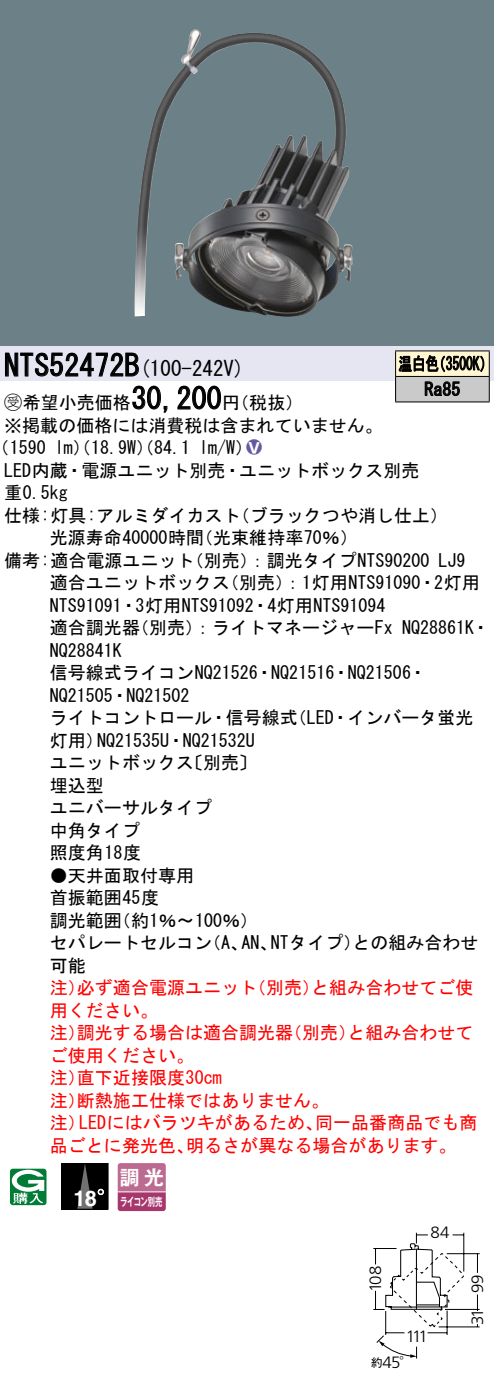
<style>
.page{position:relative;width:494px;height:1384px;background:#fff}
.page>*{position:absolute;margin:0;border:0;box-sizing:border-box;transform-origin:0 0}
.t1{font:30px "MS Gothic";color:#000}
.t2{font:700 21.6px "Helvetica LT Std";color:#fff}
.t3{font:21px "MS Gothic";color:#000}
.t4{font:19.8px "Gothic MB101 Pro De Bold 90 pv RKSJ H";color:#fff}
.t5{font:18px/22.5px "MS Gothic";color:#000}
.t6{font:18px/22.5px "MS Gothic";color:#f00}
.t7{font:18px/25.5px "MS Gothic";color:#000;scale:.75 1}
.t8{font:18px "Ford Classification 1";color:#635aa0}
.t9{font:300 16.5px "Frutiger LT Std";letter-spacing:-.07em;color:#000}
.t10{font:11.4px "Gothic MB101 Pro De Bold 90 pv RKSJ H";letter-spacing:-.05em;color:#fff;scale:.65 1}
.t11{font:11.4px "Gothic MB101 Pro Regular 90 pv RKSJ H";color:#000}
.s1{font-size:30px}
.s2{font-family:"Ford Classification 1"}
.s3{color:#fff}
.s4{font-family:"Gothic MB101 Pro Regular 90 pv RKSJ H";font-weight:400;font-size:13.5px}
</style>
<div class="page">
<div style="left:0;top:0;width:493px;height:346px;background:#6c8087"></div>
<img style="left:134px;top:30px;width:201px;height:286px">
<div style="left:0;top:346px;width:493px;height:34px;background:#e6e5f2"></div>
<svg style="left:5px;top:352px;width:134px;height:25px"></svg>
<svg style="left:132px;top:385px;width:36px;height:28px"></svg>
<svg style="left:177px;top:385px;width:44px;height:25px"></svg>
<svg style="left:10px;top:1169px;width:36px;height:36px"></svg>
<div style="left:62px;top:1163px;width:46px;height:46px;background:#000"></div>
<div style="left:61px;top:1163px;width:47px;height:46px;border:1px solid #000"></div>
<svg style="left:77px;top:1163px;width:27px;height:46px"></svg>
<svg style="left:117px;top:1163px;width:48px;height:48px;background:#b55984"></svg>
<hr style="left:118px;top:1191px;width:47px;height:1px;background:#fff">
<hr style="left:395px;top:350px;width:94px;height:1px;background:#000">
<hr style="left:395px;top:401px;width:94px;height:1px;background:#000">
<svg style="left:394px;top:351px;width:95px;height:50px;background:#aba89c"></svg>
<svg style="left:373px;top:1232px;width:107px;height:127px"></svg>
<h1 class="t1" style="left:4px;top:350px;width:122px">NTS52472</h1>
<p class="t3" style="left:124px;top:358px;width:121px">(<span class="s1">B</span> 100-242 (V</p>
<p class="t7" style="left:424px;top:351px;width:49px;text-indent:-26px">温白色<br>Ra85</p>
<p class="t7" style="left:432px;top:351px;width:82px">（3500 (K</p>
<h1 class="t1" style="left:131px;top:383px;width:91px">30,200</h1>
<p class="t5" style="left:4px;top:391px;width:379px"><span class="s2">B</span>希望小売価格<br>※掲載の価格には消費税は含まれていません。</p>
<p class="t8" style="left:246px;top:438px;width:17px">2<span class="s3">8</span></p>
<p class="t5" style="left:222px;top:391px;width:82px">（円税抜(</p>
<p class="t5" style="left:199px;top:437px;width:55px">l m (W/</p>
<p class="t5" style="left:-8px;top:437px;width:56px">（1590</p>
<p class="t5" style="left:4px;top:459px;width:416px">LED内蔵・電源ユニット別売・ユニットボックス別売</p>
<p class="t5" style="left:4px;top:482px;width:65px">重0.5kg</p>
<p class="t5" style="left:231px;top:504px;width:218px">（ブラックつや消し仕上(</p>
<p class="t5" style="left:55px;top:437px;width:137px">lm）（18.9 ）（W 84.1</p>
<p class="t5" style="left:195px;top:504px;width:164px;text-indent:-191px">仕様:灯具:アルミダイカスト<br>（光束維持率70％(</p>
<p class="t5" style="left:50px;top:527px;width:156px">光源寿命40000時間</p>
<p class="t5" style="left:185px;top:549px;width:245px">（別売：）調光タイプNTS90200</p>
<p class="t5" style="left:4px;top:549px;width:192px">備考:適合電源ユニット</p>
<p class="t5" style="left:438px;top:549px;width:28px">LJ9</p>
<p class="t5" style="left:50px;top:572px;width:337px">適合ユニットボックス<br>NTS91091・3灯用NTS91092・4灯用NTS91094</p>
<p class="t5" style="left:221px;top:572px;width:73px">（別売）</p>
<p class="t5" style="left:284px;top:572px;width:197px">：1灯用NTS91090・2灯用</p>
<p class="t5" style="left:131px;top:617px;width:263px">（別売：）ライトマネージャーFx</p>
<p class="t5" style="left:50px;top:617px;width:91px">適合調光器</p>
<p class="t5" style="left:50px;top:639px;width:73px">NQ28841K</p>
<p class="t5" style="left:50px;top:662px;width:378px">信号線式ライコンNQ21526・NQ21516・NQ21506・</p>
<p class="t5" style="left:50px;top:684px;width:141px">NQ21505・NQ21502</p>
<p class="t5" style="left:288px;top:707px;width:186px">（LED・インバータ蛍光</p>
<p class="t5" style="left:401px;top:617px;width:89px">NQ28861 ・K</p>
<p class="t5" style="left:50px;top:707px;width:249px;text-align:center">ライトコントロール・信号線式<br>NQ21535 ・U NQ21532U</p>
<p class="t5" style="left:50px;top:729px;width:55px">灯用）</p>
<p class="t5" style="left:50px;top:752px;width:163px">ユニットボックス埋込型<br>ユニバーサルタイプ中角タイプ<br>照度角18度</p>
<p class="t5" style="left:50px;top:864px;width:145px">●天井面取付専用首振範囲45度</p>
<p class="t5" style="left:113px;top:909px;width:147px">（約1％〜100％(</p>
<p class="t5" style="left:185px;top:752px;width:73px">〔別売〔</p>
<p class="t5" style="left:50px;top:909px;width:73px">調光範囲</p>
<p class="t5" style="left:270px;top:932px;width:92px">NTタイプ）</p>
<p class="t5" style="left:352px;top:932px;width:127px">との組み合わせ</p>
<p class="t5" style="left:50px;top:932px;width:163px">セパレートセルコン可能</p>
<p class="t5" style="left:203px;top:932px;width:46px">（、A</p>
<p class="t5" style="left:241px;top:932px;width:37px">AN、</p>
<p class="t6" style="left:77px;top:977px;width:181px">必ず適合電源ユニット</p>
<p class="t6" style="left:311px;top:977px;width:163px">と組み合わせてご使</p>
<p class="t6" style="left:248px;top:977px;width:73px">（別売）</p>
<p class="t6" style="left:50px;top:977px;width:109px">注）<br>用ください。</p>
<p class="t6" style="left:77px;top:1022px;width:217px">調光する場合は適合調光器</p>
<p class="t6" style="left:284px;top:1022px;width:73px">（別売）</p>
<p class="t6" style="left:347px;top:1022px;width:127px">と組み合わせて</p>
<p class="t6" style="left:50px;top:1022px;width:37px">注）</p>
<p class="t6" style="left:50px;top:1044px;width:145px">ご使用ください。</p>
<p class="t6" style="left:77px;top:1067px;width:146px">直下近接限度30cm</p>
<p class="t6" style="left:77px;top:1067px;width:253px;text-indent:-27px">注）<br>断熱施工仕様ではありません。</p>
<p class="t6" style="left:50px;top:1089px;width:37px">注）</p>
<p class="t6" style="left:79px;top:1112px;width:245px">LEDにはバラツキがあるため、</p>
<p class="t6" style="left:315px;top:1112px;width:163px">同一品番商品でも商</p>
<p class="t6" style="left:50px;top:1112px;width:37px">注）</p>
<p class="t6" style="left:50px;top:1134px;width:145px">品ごとに発光色、</p>
<p class="t6" style="left:186px;top:1134px;width:272px">明るさが異なる場合があります。</p>
<p class="t2" style="left:73px;top:1186px;width:25px">18</p>
<p class="t4" style="left:120px;top:1161px;width:46px">調光</p>
<p class="t10" style="left:120px;top:1192px;width:66px">ライコン別売</p>
<p class="t9" style="left:430px;top:1223px;width:21px">84</p>
<p class="t9" style="left:366px;top:1292px;width:28px;rotate:-90deg">108</p>
<p class="t9" style="left:467px;top:1293px;width:20px;rotate:-90deg">99</p>
<p class="t9" style="left:405px;top:1326px;width:24px">111</p>
<p class="t9" style="left:382px;top:1353px;width:32px">45<span class="s4">°</span></p>
<p class="t11" style="left:371px;top:1353px;width:13px">約</p>
<p class="t9" style="left:467px;top:1325px;width:18px;rotate:-90deg">31</p>
</div>
